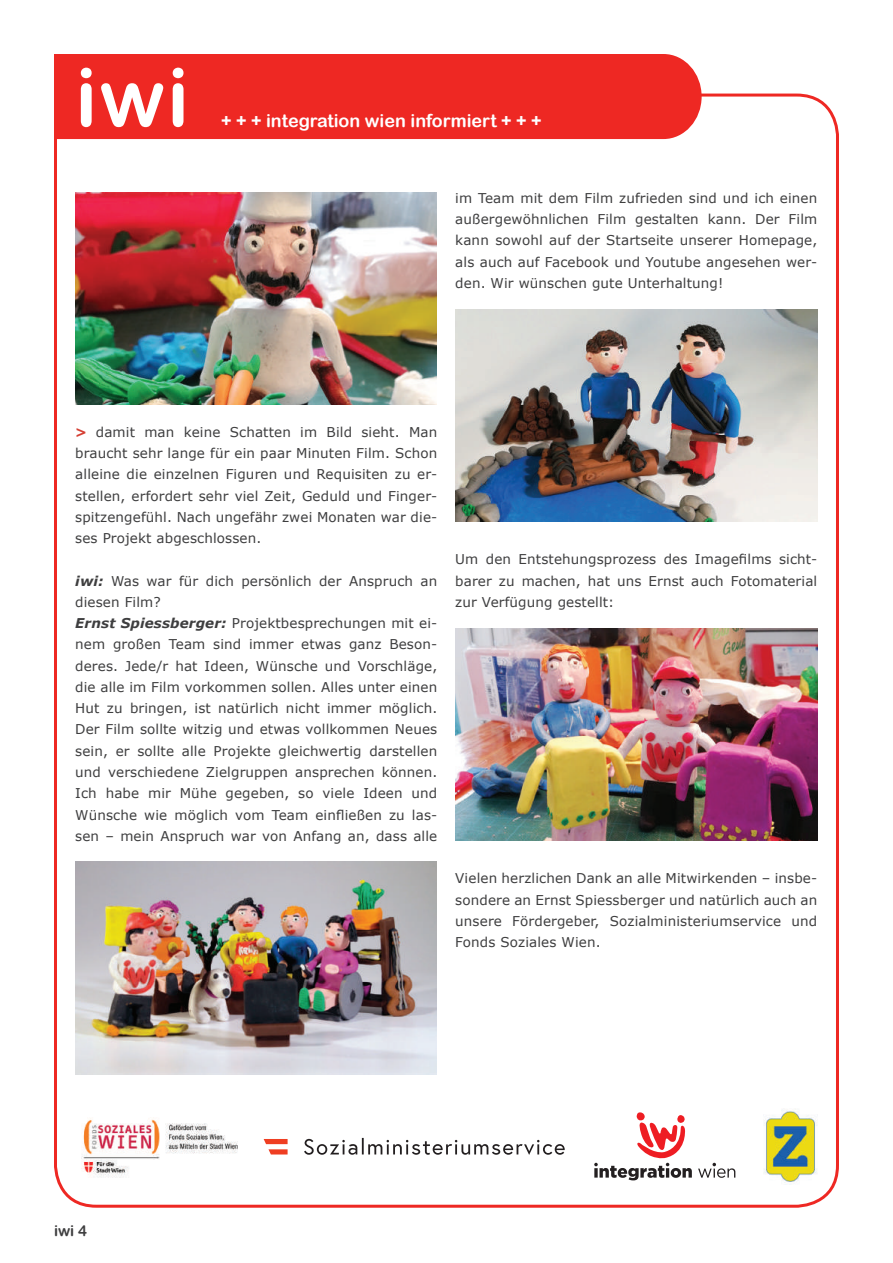
<style>
.page{position:relative;width:893px;height:1263px;background:#fff}
.page>*{position:absolute;margin:0;border:0;box-sizing:border-box;transform-origin:0 0}
.t1{font:81px "Arial Rounded MT Bold";color:#fff}
.t2{font:18px "Arial Rounded MT Bold";color:#fff}
.t3{font:15px "Arial Rounded MT Bold";color:#3e3e3f}
.t4{font:13.5px/21.3px "Verdana";letter-spacing:.01em;color:#3e3e3f;text-align:justify}
.s1{font-weight:700;color:#d53f33}
.s2{font-weight:700;font-style:italic}
</style>
<div class="page">
<div style="left:54px;top:54px;width:648px;height:85px;background:#ee2823"></div>
<img style="left:75px;top:192px;width:362px;height:213px">
<img style="left:75px;top:862px;width:362px;height:212px">
<img style="left:763px;top:1109px;width:54px;height:76px">
<svg style="left:304px;top:1138px;width:261px;height:17px"></svg>
<svg style="left:264px;top:1139px;width:24px;height:15px"></svg>
<img style="left:81px;top:1118px;width:157px;height:60px">
<svg style="left:594px;top:1112px;width:141px;height:68px"></svg>
<img style="left:456px;top:309px;width:361px;height:213px">
<img style="left:456px;top:628px;width:361px;height:213px">
<h1 class="t1" style="left:75px;top:50px;width:115px">iwi</h1>
<h2 class="t2" style="left:221px;top:110px;width:322px">+ + + integration wien informiert + + +</h2>
<p class="t4" style="left:455px;top:188px;width:364px">im Team mit dem Film zufrieden sind und ich einen außergewöhnlichen Film gestalten kann. Der Film kann sowohl auf der Startseite unserer Homepage, als auch auf Facebook und Youtube angesehen wer&shy;den. Wir wünschen gute Unterhaltung!</p>
<p class="t4" style="left:75px;top:421px;width:364px"><span class="s1">&gt;</span> damit man keine Schatten im Bild sieht. Man braucht sehr lange für ein paar Minuten Film. Schon alleine die einzelnen Figuren und Requisiten zu er&shy;stellen, erfordert sehr viel Zeit, Geduld und Finger&shy;spitzengefühl. Nach ungefähr zwei Monaten war die&shy;ses Projekt abgeschlossen.</p>
<p class="t4" style="left:75px;top:570px;width:364px;text-align:left"><span class="s2">iwi:</span> Was war für dich persönlich der Anspruch an diesen Film?<br><span class="s2">Ernst Spiessberger:</span> Projektbesprechungen mit ei&shy;nem großen Team sind immer etwas ganz Beson&shy;deres. Jede/r hat Ideen, Wünsche und Vorschläge, die alle im Film vorkommen sollen. Alles unter einen Hut zu bringen, ist natürlich nicht immer möglich.<br>Der Film sollte witzig und etwas vollkommen Neues sein, er sollte alle Projekte gleichwertig darstellen und verschiedene Zielgruppen ansprechen können.<br>Ich habe mir Mühe gegeben, so viele Ideen und Wünsche wie möglich vom Team einfließen zu las&shy;sen – mein Anspruch war von Anfang an, dass alle</p>
<p class="t4" style="left:455px;top:549px;width:364px">Um den Entstehungsprozess des Imagefilms sicht&shy;barer zu machen, hat uns Ernst auch Fotomaterial zur Verfügung gestellt:</p>
<p class="t4" style="left:455px;top:868px;width:364px">Vielen herzlichen Dank an alle Mitwirkenden – insbe&shy;sondere an Ernst Spiessberger und natürlich auch an unsere Fördergeber, Sozialministeriumservice und Fonds Soziales Wien.</p>
<p class="t3" style="left:54px;top:1222px;width:34px">iwi 4</p>
</div>
